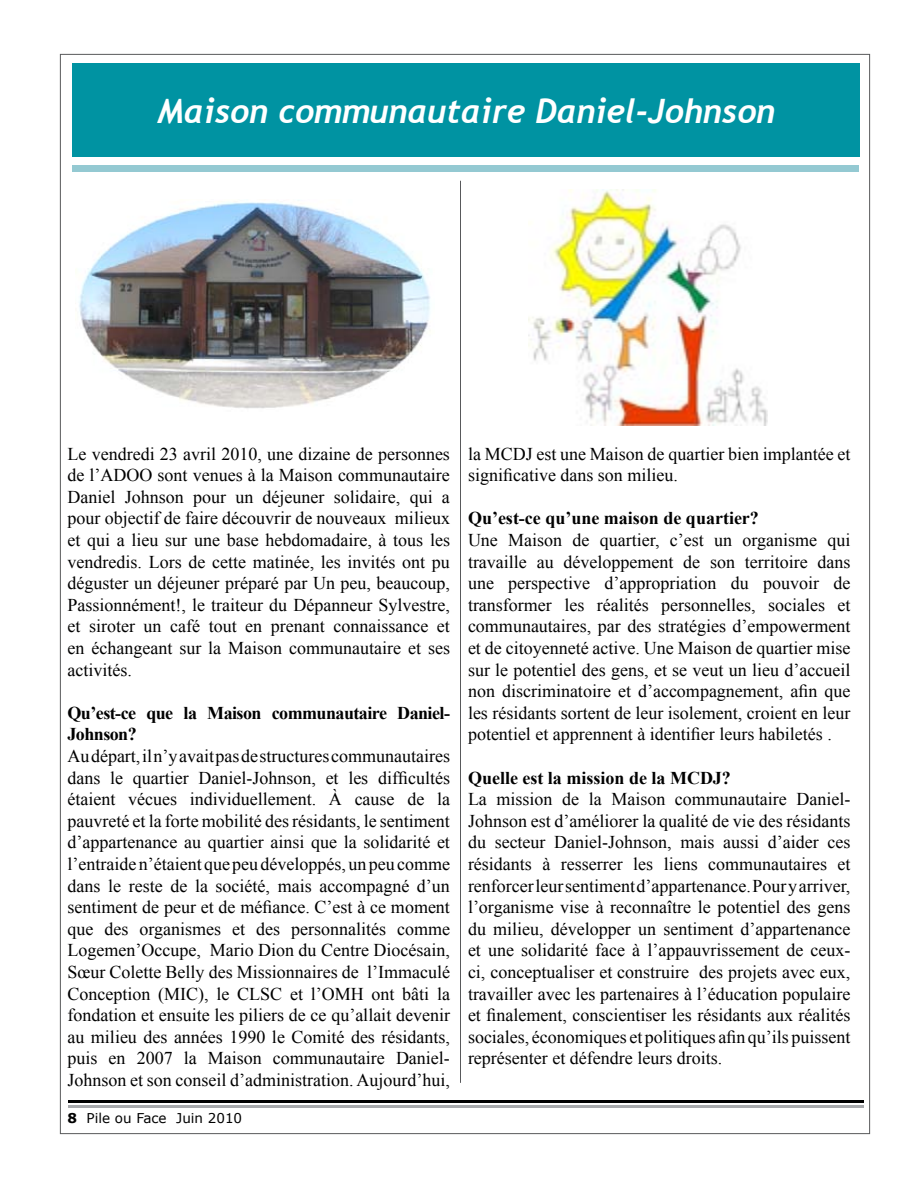
<style>
.page{position:relative;width:918px;height:1188px;background:#fff}
.page>*{position:absolute;margin:0;border:0;box-sizing:border-box;transform-origin:0 0}
.t1{font:italic 700 33.6px "Trebuchet";color:#fff}
.t2{font:18px/21.6px "Times New Roman";color:#000;text-align:justify}
.t3{font:700 18px "Times New Roman";color:#000}
.t4{font:700 18px/21.6px "Times New Roman";letter-spacing:-.03em;color:#000}
.t5{font:13.5px "Verdana";color:#000}
.s1{font-weight:700}
</style>
<div class="page">
<hr style="left:68px;top:1100px;width:795px;height:3px;background:#000">
<hr style="left:68px;top:1105px;width:795px;height:3px;background:#a7a9ac">
<hr style="left:460px;top:181px;width:1px;height:902px;background:#58595b">
<div style="left:72px;top:64px;width:787px;height:93px;background:#0093a2"></div>
<div style="left:72px;top:165px;width:787px;height:7px;background:#94c9d2"></div>
<img style="left:79px;top:200px;width:351px;height:209px">
<img style="left:529px;top:189px;width:239px;height:237px">
<h1 class="t1" style="left:158px;top:91px;width:619px">Maison communautaire Daniel-Johnson</h1>
<p class="t2" style="left:68px;top:443px;width:384px">Le vendredi 23 avril 2010, une dizaine de personnes de l’ADOO sont venues à la Maison communautaire Daniel Johnson pour un déjeuner solidaire, qui a pour objectif de faire découvrir de nouveaux milieux et qui a lieu sur une base hebdomadaire, à tous les vendredis. Lors de cette matinée, les invités ont pu déguster un déjeuner préparé par Un peu, beaucoup, Passionnément!, le traiteur du Dépanneur Sylvestre, et siroter un café tout en prenant connaissance et en échangeant sur la Maison communautaire et ses activités.</p>
<p class="t4" style="left:68px;top:702px;width:384px">Qu’est-ce que la Maison communautaire Daniel-<br>Johnson?</p>
<p class="t2" style="left:68px;top:745px;width:384px">Au départ, il n’y avait pas de structures communautaires dans le quartier Daniel-Johnson, et les difficultés étaient vécues individuellement. À cause de la pauvreté et la forte mobilité des résidants, le sentiment d’appartenance au quartier ainsi que la solidarité et l’entraide n’étaient que peu développés, un peu comme dans le reste de la société, mais accompagné d’un sentiment de peur et de méfiance. C’est à ce moment que des organismes et des personnalités comme Logemen’Occupe, Mario Dion du Centre Diocésain, Sœur Colette Belly des Missionnaires de l’Immaculé Conception (MIC), le CLSC et l’OMH ont bâti la fondation et ensuite les piliers de ce qu’allait devenir au milieu des années 1990 le Comité des résidants, puis en 2007 la Maison communautaire Daniel-Johnson et son conseil d’administration. Aujourd’hui,</p>
<p class="t5" style="left:68px;top:1110px;width:176px"><span class="s1">8</span> Pile ou Face Juin 2010</p>
<p class="t2" style="left:468px;top:443px;width:384px">la MCDJ est une Maison de quartier bien implantée et significative dans son milieu.</p>
<p class="t3" style="left:468px;top:506px;width:292px">Qu’est-ce qu’une maison de quartier?</p>
<p class="t2" style="left:468px;top:529px;width:384px">Une Maison de quartier, c’est un organisme qui travaille au développement de son territoire dans une perspective d’appropriation du pouvoir de transformer les réalités personnelles, sociales et communautaires, par des stratégies d’empowerment et de citoyenneté active. Une Maison de quartier mise sur le potentiel des gens, et se veut un lieu d’accueil non discriminatoire et d’accompagnement, afin que les résidants sortent de leur isolement, croient en leur potentiel et apprennent à identifier leurs habiletés .</p>
<p class="t3" style="left:468px;top:765px;width:264px">Quelle est la mission de la MCDJ?</p>
<p class="t2" style="left:468px;top:788px;width:384px">La mission de la Maison communautaire Daniel-Johnson est d’améliorer la qualité de vie des résidants du secteur Daniel-Johnson, mais aussi d’aider ces résidants à resserrer les liens communautaires et renforcer leur sentiment d’appartenance. Pour y arriver, l’organisme vise à reconnaître le potentiel des gens du milieu, développer un sentiment d’appartenance et une solidarité face à l’appauvrissement de ceux&shy;ci, conceptualiser et construire des projets avec eux, travailler avec les partenaires à l’éducation populaire et finalement, conscientiser les résidants aux réalités sociales, économiques et politiques afin qu’ils puissent représenter et défendre leurs droits.</p>
</div>
